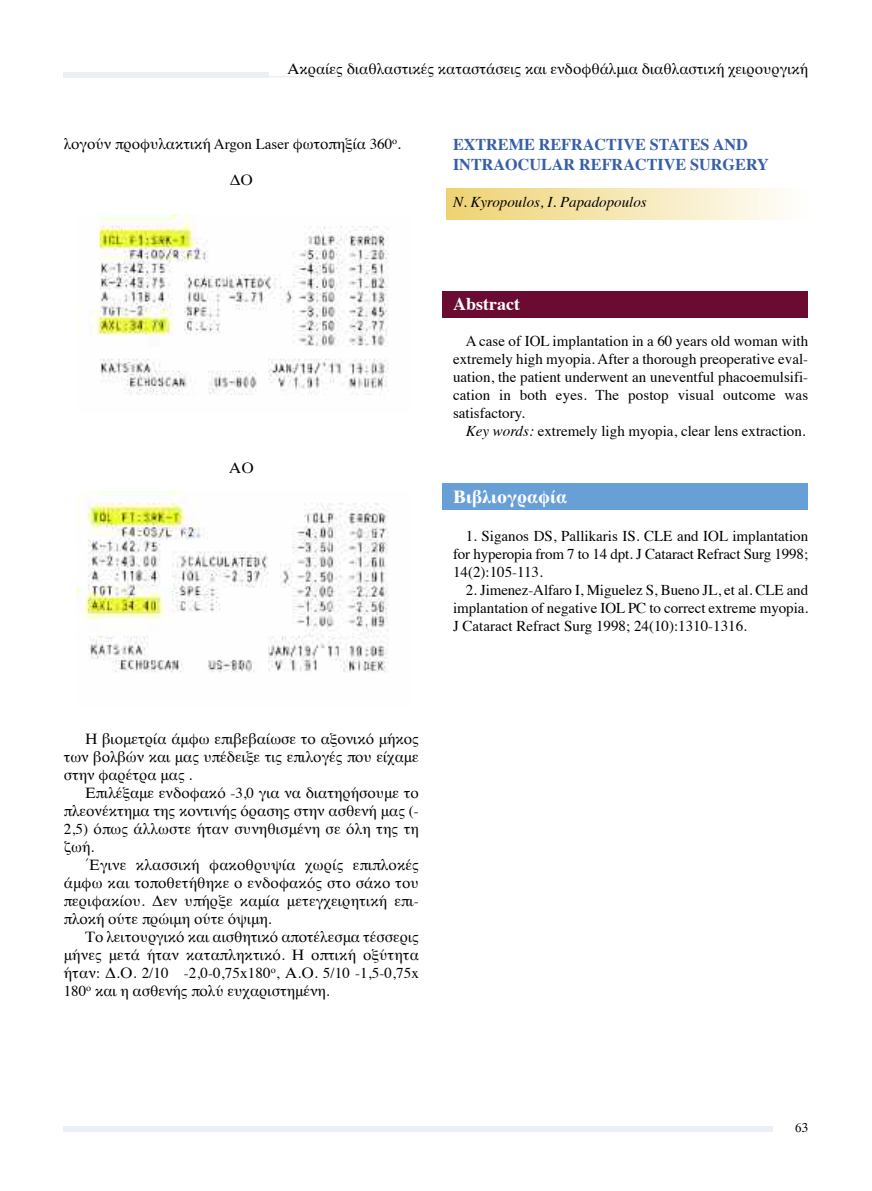
<style>
.page{position:relative;width:872px;height:1191px;background:#fff}
.page>*{position:absolute;margin:0;border:0;box-sizing:border-box;transform-origin:0 0}
.t1{font:700 18px "Times";color:#fff}
.t2{font:700 16.5px/19.8px "Times";color:#375fa8}
.t3{font:15px/18px "Times";color:#000;text-align:justify}
.t4{font:italic 15px "Times";color:#000}
.t5{font:13.5px "UB Times";color:#000}
.s1{font-style:italic}
</style>
<div class="page">
<div style="left:446px;top:189px;width:362px;height:31px;background:linear-gradient(to right,#eed272,#fffefd)"></div>
<div style="left:442px;top:483px;width:366px;height:27px;background:#689fd7"></div>
<div style="left:442px;top:291px;width:366px;height:26px;background:#6b0b32"></div>
<img style="left:93px;top:215px;width:296px;height:180px">
<img style="left:76px;top:491px;width:313px;height:182px">
<div style="left:64px;top:1125px;width:709px;height:6px;background:#ebeff6"></div>
<div style="left:64px;top:72px;width:205px;height:5px;background:#ebeff6"></div>
<hr style="left:64px;top:76px;width:744px;height:1px;background:#ebeff6">
<p class="t3" style="left:287px;top:62px;width:522px">Ακραίες διαθλαστικές καταστάσεις και ενδοφθάλμια διαθλαστική χειρουργική</p>
<p class="t3" style="left:64px;top:137px;width:339px">λογούν προφυλακτική Argon Laser φωτοπηξία 360<sup>ο</sup>.</p>
<p class="t3" style="left:230px;top:173px;width:25px">ΔΟ</p>
<p class="t3" style="left:229px;top:460px;width:27px">ΑΟ</p>
<p class="t2" style="left:453px;top:136px;width:317px">EXTREME REFRACTIVE STATES AND<br>INTRAOCULAR REFRACTIVE SURGERY</p>
<p class="t4" style="left:453px;top:196px;width:195px">N. Kyropoulos, I. Papadopoulos</p>
<p class="t1" style="left:453px;top:297px;width:68px">ABSTRACT</p>
<p class="t3" style="left:453px;top:333px;width:357px;text-indent:13px">A case of IOL implantation in a 60 years old woman with extremely high myopia. After a thorough preoperative eval&shy;uation, the patient underwent an uneventful phacoemulsifi&shy;cation in both eyes. The postop visual outcome was satisfactory.</p>
<p class="t3" style="left:466px;top:423px;width:341px"><span class="s1">Key words:</span> extremely ligh myopia, clear lens extraction.</p>
<p class="t1" style="left:453px;top:490px;width:116px">ΒΙΒΛΙΟΓΡΑΦΊΑ</p>
<p class="t3" style="left:453px;top:528px;width:357px;text-indent:13px">1. Siganos DS, Pallikaris IS. CLE and IOL implantation for hyperopia from 7 to 14 dpt. J Cataract Refract Surg 1998; 14(2):105-113.</p>
<p class="t3" style="left:453px;top:582px;width:357px;text-indent:13px">2. Jimenez-Alfaro I, Miguelez S, Bueno JL, et al. CLE and implantation of negative IOL PC to correct extreme myopia.<br>J Cataract Refract Surg 1998; 24(10):1310-1316.</p>
<p class="t3" style="left:64px;top:730px;width:357px;text-indent:21px">Η βιομετρία άμφω επιβεβαίωσε το αξονικό μήκος των βολβών και μας υπέδειξε τις επιλογές που είχαμε στην φαρέτρα μας .</p>
<p class="t3" style="left:64px;top:784px;width:357px;text-indent:21px">Επιλέξαμε ενδοφακό -3,0 για να διατηρήσουμε το πλεονέκτημα της κοντινής όρασης στην ασθενή μας (- 2,5) όπως άλλωστε ήταν συνηθισμένη σε όλη της τη ζωή.</p>
<p class="t3" style="left:64px;top:856px;width:357px;text-indent:21px">Έγινε κλασσική φακοθρυψία χωρίς επιπλοκές άμφω και τοποθετήθηκε ο ενδοφακός στο σάκο του περιφακίου. Δεν υπήρξε καμία μετεγχειρητική επι&shy;πλοκή ούτε πρώιμη ούτε όψιμη.</p>
<p class="t3" style="left:64px;top:928px;width:357px;text-indent:21px">Το λειτουργικό και αισθητικό αποτέλεσμα τέσσερις μήνες μετά ήταν καταπληκτικό. Η οπτική οξύτητα ήταν: Δ.Ο. 2/10 -2,0-0,75x180<sup>ο</sup>, Α.Ο. 5/10 -1,5-0,75x 180<sup>ο</sup> και η ασθενής πολύ ευχαριστημένη.</p>
<p class="t5" style="left:795px;top:1122px;width:14px">63</p>
</div>
